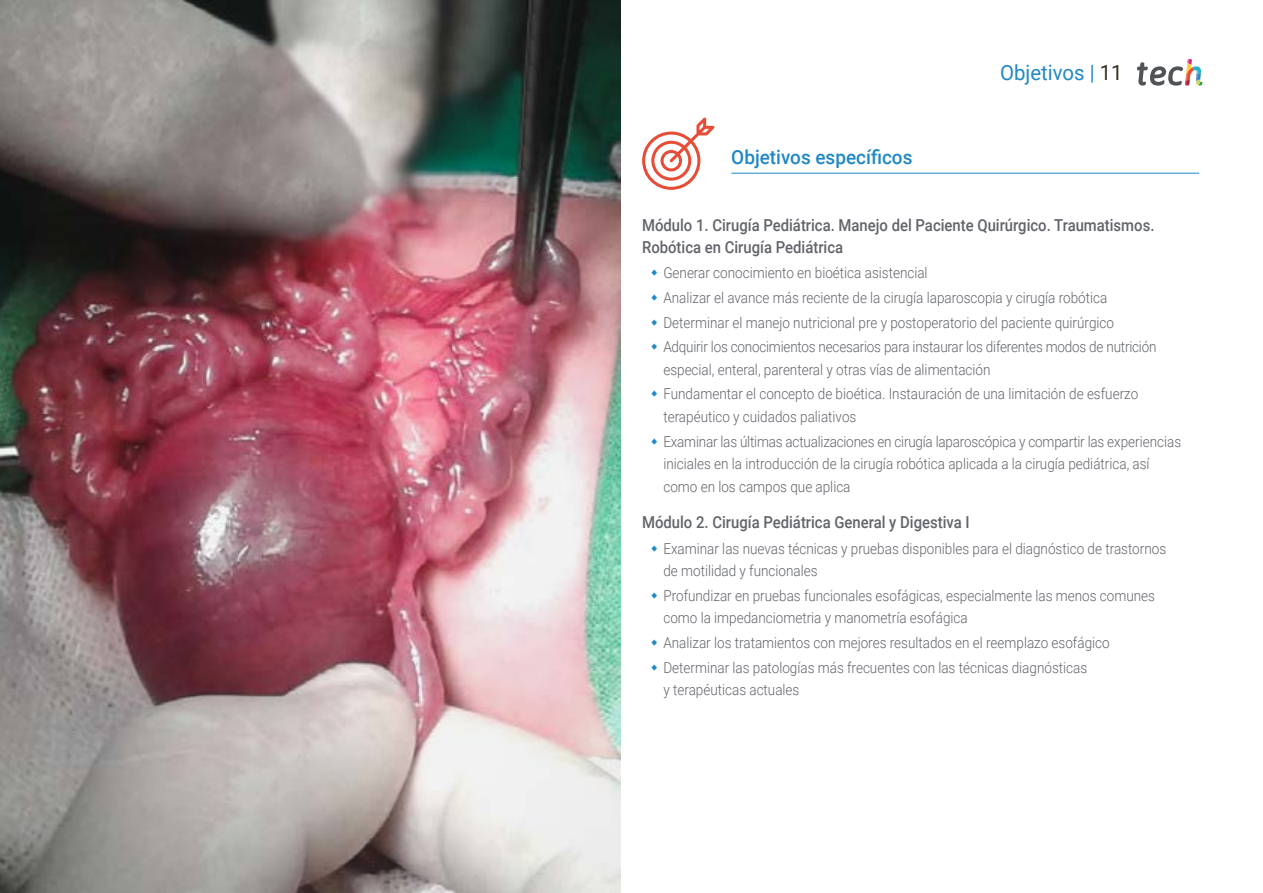
<style>
.page{position:relative;width:1263px;height:893px;background:#fff}
.page>*{position:absolute;margin:0;border:0;box-sizing:border-box;transform-origin:0 0}
.t1{font:21px "Roboto";color:#2088c5}
.t2{font:500 19.5px "Roboto";color:#2088c5}
.t3{font:500 16.5px/22.5px "Roboto";color:#61646a;scale:.9 1}
.t4{font:300 15px/24.6px "Roboto";color:#61646a;scale:.9 1}
.s1{color:#312e20}
</style>
<div class="page">
<svg style="left:1137px;top:59px;width:65px;height:27px"></svg>
<img style="left:0;top:0;width:621px;height:893px">
<svg style="left:642px;top:117px;width:72px;height:73px"></svg>
<hr style="left:731px;top:173px;width:468px;height:1px;background:#2088c5">
<h2 class="t2" style="left:731px;top:144px;width:183px">Objetivos específicos</h2>
<h1 class="t1" style="left:1000px;top:57px;width:124px">Objetivos | <span class="s1">11</span></h1>
<p class="t3" style="left:642px;top:213px;width:571px">Módulo 1. Cirugía Pediátrica. Manejo del Paciente Quirúrgico. Traumatismos.<br>Robótica en Cirugía Pediátrica</p>
<p class="t4" style="left:663px;top:260px;width:549px">Generar conocimiento en bioética asistencial<br>Analizar el avance más reciente de la cirugía laparoscopia y cirugía robótica Determinar el manejo nutricional pre y postoperatorio del paciente quirúrgico Adquirir los conocimientos necesarios para instaurar los diferentes modos de nutrición</p>
<p class="t4" style="left:663px;top:357px;width:529px">especial, enteral, parenteral y otras vías de alimentación<br>Fundamentar el concepto de bioética. Instauración de una limitación de esfuerzo</p>
<p class="t4" style="left:663px;top:404px;width:577px">terapéutico y cuidados paliativos<br>Examinar las últimas actualizaciones en cirugía laparoscópica y compartir las experiencias</p>
<p class="t4" style="left:663px;top:452px;width:542px;line-height:22.5px">iniciales en la introducción de la cirugía robótica aplicada a la cirugía pediátrica, así como en los campos que aplica</p>
<p class="t3" style="left:642px;top:510px;width:365px">Módulo 2. Cirugía Pediátrica General y Digestiva I</p>
<p class="t4" style="left:663px;top:536px;width:560px;line-height:22.5px">Examinar las nuevas técnicas y pruebas disponibles para el diagnóstico de trastornos de motilidad y funcionales</p>
<p class="t4" style="left:663px;top:584px;width:548px;line-height:22.5px">Profundizar en pruebas funcionales esofágicas, especialmente las menos comunes como la impedanciometria y manometría esofágica</p>
<p class="t4" style="left:663px;top:630px;width:497px">Analizar los tratamientos con mejores resultados en el reemplazo esofágico<br>Determinar las patologías más frecuentes con las técnicas diagnósticas</p>
<p class="t4" style="left:663px;top:677px;width:153px">y terapéuticas actuales</p>
</div>
